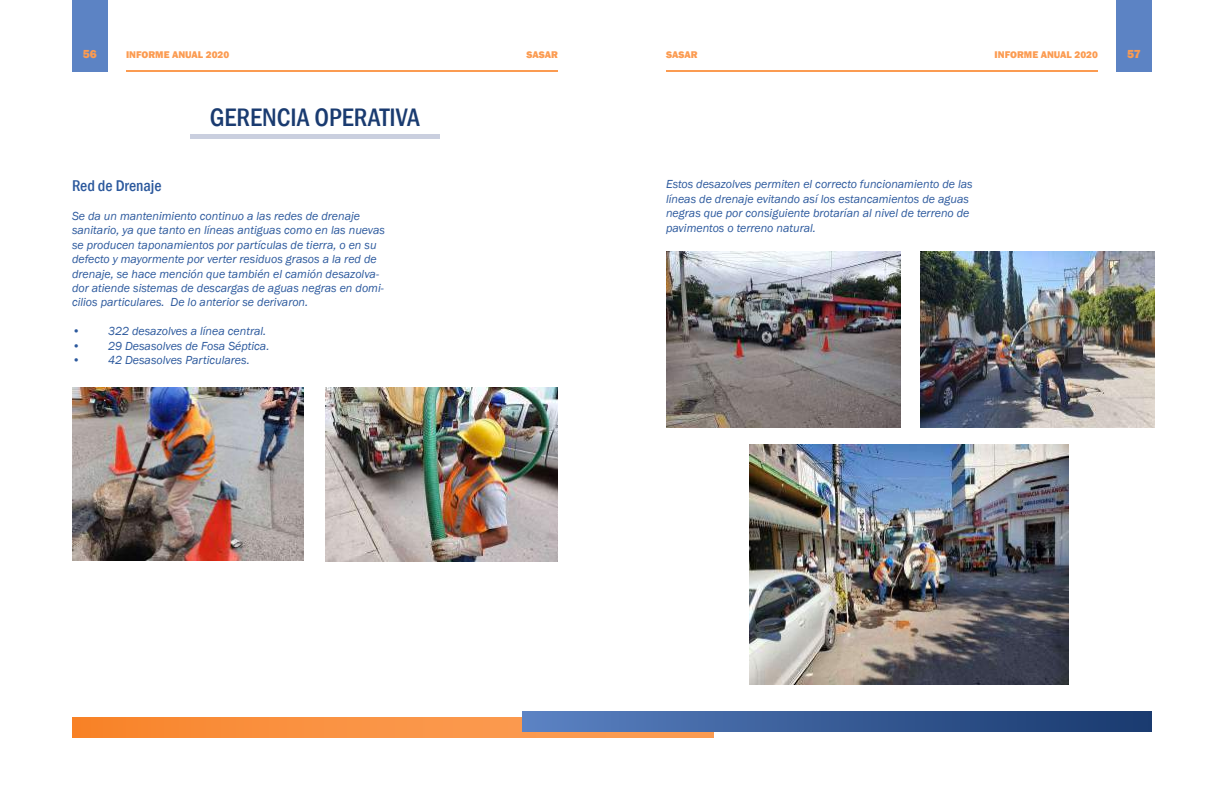
<style>
.page{position:relative;width:1224px;height:792px;background:#fff}
.page>*{position:absolute;margin:0;border:0;box-sizing:border-box;transform-origin:0 0}
.t1{font:500 condensed 26px "Franklin Gothic";color:#1a3b70}
.t2{font:500 condensed 16px "Franklin Gothic";color:#2c599d}
.t3{font:italic 12px/14.4px "Franklin Gothic";color:#2c599d}
.t4{font:800 12px "Franklin Gothic";color:#fb9b51}
.t5{font:800 10px "Franklin Gothic";color:#fb9b51}
</style>
<div class="page">
<div style="left:72px;top:0;width:36px;height:72px;background:#5c83c4"></div>
<div style="left:1116px;top:0;width:36px;height:72px;background:#5c83c4"></div>
<hr style="left:126px;top:70px;width:432px;height:2px;background:#fb9b51">
<hr style="left:666px;top:70px;width:432px;height:2px;background:#fb9b51">
<div style="left:190px;top:134px;width:250px;height:5px;background:#cacfdf"></div>
<img style="left:325px;top:387px;width:233px;height:175px">
<img style="left:72px;top:387px;width:231px;height:173px">
<div style="left:72px;top:717px;width:642px;height:21px;background:linear-gradient(to right,#f9862e,#fca059)"></div>
<img style="left:749px;top:445px;width:320px;height:239px">
<img style="left:920px;top:252px;width:235px;height:176px">
<img style="left:666px;top:252px;width:235px;height:176px">
<div style="left:522px;top:711px;width:630px;height:21px;background:linear-gradient(to right,#5a81c2,#17386d)"></div>
<p class="t4" style="left:83px;top:46px;width:16px">56</p>
<p class="t5" style="left:126px;top:48px;width:105px">INFORME ANUAL 2020</p>
<p class="t5" style="left:526px;top:48px;width:33px">SASAR</p>
<p class="t5" style="left:666px;top:48px;width:33px">SASAR</p>
<p class="t5" style="left:995px;top:48px;width:105px">INFORME ANUAL 2020</p>
<p class="t4" style="left:1127px;top:46px;width:15px">57</p>
<h1 class="t1" style="left:210px;top:100px;width:212px">GERENCIA OPERATIVA</h1>
<h2 class="t2" style="left:72px;top:175px;width:91px">Red de Drenaje</h2>
<p class="t3" style="left:72px;top:209px;width:315px">Se da un mantenimiento continuo a las redes de drenaje sanitario, ya que tanto en líneas antiguas como en las nuevas se producen taponamientos por partículas de tierra, o en su defecto y mayormente por verter residuos grasos a la red de drenaje, se hace mención que también el camión desazolva&shy;dor atiende sistemas de descargas de aguas negras en domi&shy;cilios particulares. De lo anterior se derivaron.</p>
<p class="t3" style="left:72px;top:324px;width:196px">• 322 desazolves a línea central.</p>
<p class="t3" style="left:72px;top:339px;width:199px">• 29 Desasolves de Fosa Séptica.</p>
<p class="t3" style="left:72px;top:353px;width:179px">• 42 Desasolves Particulares.</p>
<p class="t3" style="left:666px;top:177px;width:308px">Estos desazolves permiten el correcto funcionamiento de las líneas de drenaje evitando así los estancamientos de aguas negras que por consiguiente brotarían al nivel de terreno de pavimentos o terreno natural.</p>
</div>
